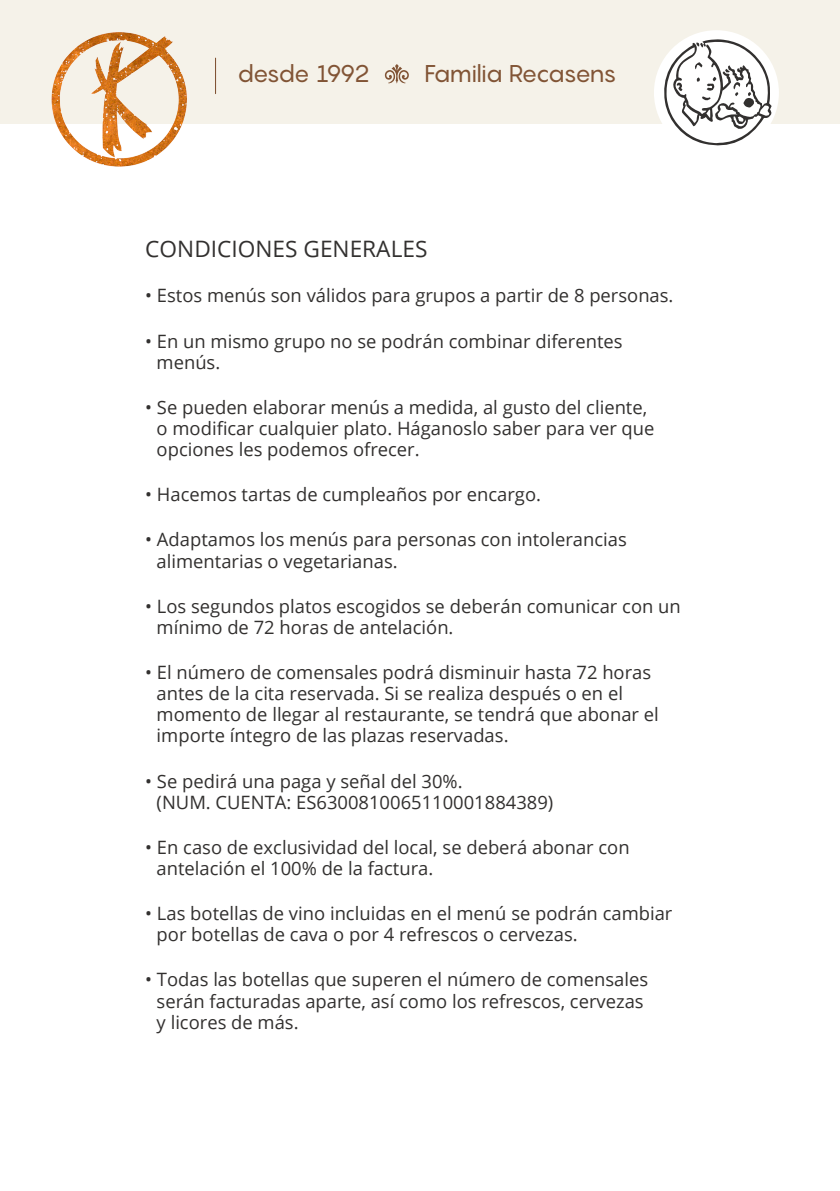
<style>
.page{position:relative;width:840px;height:1191px;background:#fff}
.page>*{position:absolute;margin:0;border:0;box-sizing:border-box;transform-origin:0 0}
.t1{font:24px "Pangram";letter-spacing:-.07em;color:#815435}
.t2{font:22.6px "Open Sans";color:#32302f}
.t3{font:18.4px/21.2px "Open Sans";color:#32302f}
</style>
<div class="page">
<div style="left:0;top:0;width:839px;height:123px;background:#f5f2e9"></div>
<hr style="left:215px;top:58px;width:1px;height:36px;background:#815435">
<svg style="left:384px;top:64px;width:24px;height:20px"></svg>
<div style="left:653px;top:30px;width:125px;height:125px;background:#fff;border-radius:50%"></div>
<svg style="left:660px;top:39px;width:111px;height:107px"></svg>
<img style="left:46px;top:32px;width:147px;height:135px">
<h1 class="t1" style="left:237px;top:64px;width:134px">desde 1992</h1>
<h1 class="t1" style="left:424px;top:64px;width:193px">Familia Recasens</h1>
<p class="t2" style="left:145px;top:240px;width:283px">CONDICIONES GENERALES</p>
<p class="t3" style="left:145px;top:287px;width:529px">• Estos menús son válidos para grupos a partir de 8 personas.</p>
<p class="t3" style="left:156px;top:332px;width:467px;text-indent:-11px">• En un mismo grupo no se podrán combinar diferentes menús.</p>
<p class="t3" style="left:156px;top:398px;width:499px;text-indent:-11px">• Se pueden elaborar menús a medida, al gusto del cliente, o modificar cualquier plato. Háganoslo saber para ver que opciones les podemos ofrecer.</p>
<p class="t3" style="left:145px;top:486px;width:397px">• Hacemos tartas de cumpleaños por encargo.</p>
<p class="t3" style="left:156px;top:531px;width:471px;text-indent:-11px">• Adaptamos los menús para personas con intolerancias alimentarias o vegetarianas.</p>
<p class="t3" style="left:156px;top:597px;width:525px;text-indent:-11px">• Los segundos platos escogidos se deberán comunicar con un mínimo de 72 horas de antelación.</p>
<p class="t3" style="left:156px;top:663px;width:503px;text-indent:-11px">• El número de comensales podrá disminuir hasta 72 horas antes de la cita reservada. Si se realiza después o en el momento de llegar al restaurante, se tendrá que abonar el importe íntegro de las plazas reservadas.</p>
<p class="t3" style="left:156px;top:772px;width:398px;text-indent:-11px">• Se pedirá una paga y señal del 30%.<br>(NUM. CUENTA: ES6300810065110001884389)</p>
<p class="t3" style="left:156px;top:838px;width:474px;text-indent:-11px">• En caso de exclusividad del local, se deberá abonar con antelación el 100% de la factura.</p>
<p class="t3" style="left:156px;top:904px;width:517px;text-indent:-11px">• Las botellas de vino incluidas en el menú se podrán cambiar por botellas de cava o por 4 refrescos o cervezas.</p>
<p class="t3" style="left:156px;top:971px;width:493px;text-indent:-11px">• Todas las botellas que superen el número de comensales serán facturadas aparte, así como los refrescos, cervezas y licores de más.</p>
</div>
